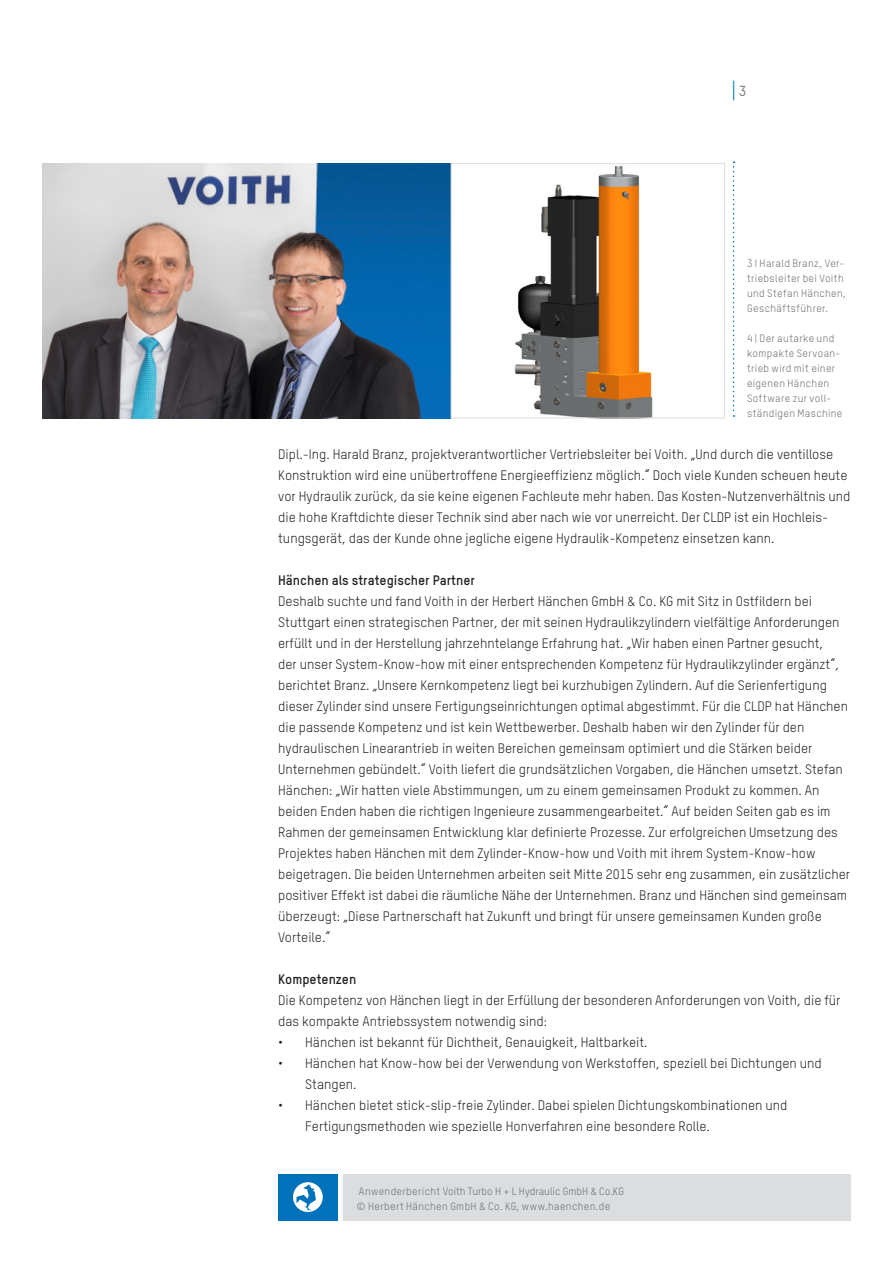
<style>
.page{position:relative;width:893px;height:1263px;background:#fff}
.page>*{position:absolute;margin:0;border:0;box-sizing:border-box;transform-origin:0 0}
.t1{font:500 24.15px "TSTAR";color:#0072bc;scale:.59 1}
.t2{font:13.5px/21px "TSTAR";color:#231f20}
.t3{font:700 13.5px "TSTAR";color:#231f20}
.t4{font:10.5px/15px "TSTAR";letter-spacing:.03em;color:#6c6d70}
.s1{font-size:14.25px;color:#7c7e81}
.s2{font-weight:700}
.s3{font-family:"DIN Next LT Pro";font-weight:300}
</style>
<div class="page">
<svg style="left:733px;top:162px;width:1px;height:255px"></svg>
<div style="left:343px;top:1174px;width:507px;height:46px;background:#dcdddf"></div>
<div style="left:278px;top:1174px;width:60px;height:46px;background:#0072bc"></div>
<svg style="left:293px;top:1182px;width:30px;height:30px"></svg>
<svg style="left:296px;top:1184px;width:20px;height:26px"></svg>
<img style="left:43px;top:163px;width:610px;height:255px">
<div style="left:451px;top:163px;width:274px;height:255px;border:1px solid #dcdddf"></div>
<h1 class="t1" style="left:732px;top:76px;width:25px">| <span class="s1">3</span></h1>
<p class="t4" style="left:747px;top:255px;width:101px">3 I Harald Branz, Ver&shy;triebsleiter bei Voith und Stefan Hänchen,<br>Geschäftsführer.</p>
<p class="t4" style="left:747px;top:330px;width:97px">4 | Der autarke und kompakte Servoan&shy;trieb wird mit einer eigenen Hänchen<br>Software zur voll&shy;ständigen Maschine</p>
<p class="t2" style="left:278px;top:444px;width:574px">Dipl.-Ing. Harald Branz, projektverantwortlicher Vertriebsleiter bei Voith. „Und durch die ventillose Konstruktion wird eine unübertroffene Energieeffizienz möglich.“ Doch viele Kunden scheuen heute vor Hydraulik zurück, da sie keine eigenen Fachleute mehr haben. Das Kosten-Nutzenverhältnis und die hohe Kraftdichte dieser Technik sind aber nach wie vor unerreicht. Der CLDP ist ein Hochleis&shy;tungsgerät, das der Kunde ohne jegliche eigene Hydraulik-Kompetenz einsetzen kann.</p>
<p class="t2" style="left:278px;top:570px;width:573px"><span class="s2">Hänchen als strategischer Partner<br></span>Deshalb suchte und fand Voith in der Herbert Hänchen GmbH <span class="s3">&amp;</span> Co. KG mit Sitz in Ostfildern bei Stuttgart einen strategischen Partner, der mit seinen Hydraulikzylindern vielfältige Anforderungen erfüllt und in der Herstellung jahrzehntelange Erfahrung hat. „Wir haben einen Partner gesucht,<br>der unser System-Know-how mit einer entsprechenden Kompetenz für Hydraulikzylinder ergänzt“, berichtet Branz. „Unsere Kernkompetenz liegt bei kurzhubigen Zylindern. Auf die Serienfertigung dieser Zylinder sind unsere Fertigungseinrichtungen optimal abgestimmt. Für die CLDP hat Hänchen die passende Kompetenz und ist kein Wettbewerber. Deshalb haben wir den Zylinder für den hydraulischen Linearantrieb in weiten Bereichen gemeinsam optimiert und die Stärken beider Unternehmen gebündelt.“ Voith liefert die grundsätzlichen Vorgaben, die Hänchen umsetzt. Stefan Hänchen: „Wir hatten viele Abstimmungen, um zu einem gemeinsamen Produkt zu kommen. An beiden Enden haben die richtigen Ingenieure zusammengearbeitet.“ Auf beiden Seiten gab es im Rahmen der gemeinsamen Entwicklung klar definierte Prozesse. Zur erfolgreichen Umsetzung des Projektes haben Hänchen mit dem Zylinder-Know-how und Voith mit ihrem System-Know-how beigetragen. Die beiden Unternehmen arbeiten seit Mitte 2015 sehr eng zusammen, ein zusätzlicher positiver Effekt ist dabei die räumliche Nähe der Unternehmen. Branz und Hänchen sind gemeinsam überzeugt: „Diese Partnerschaft hat Zukunft und bringt für unsere gemeinsamen Kunden große Vorteile.“</p>
<p class="t3" style="left:278px;top:971px;width:80px">Kompetenzen</p>
<p class="t2" style="left:278px;top:990px;width:564px">Die Kompetenz von Hänchen liegt in der Erfüllung der besonderen Anforderungen von Voith, die für das kompakte Antriebssystem notwendig sind:</p>
<p class="t2" style="left:278px;top:1032px;width:371px">• Hänchen ist bekannt für Dichtheit, Genauigkeit, Haltbarkeit.</p>
<p class="t2" style="left:305px;top:1053px;width:518px;text-indent:-27px">• Hänchen hat Know-how bei der Verwendung von Werkstoffen, speziell bei Dichtungen und<br>Stangen.</p>
<p class="t2" style="left:305px;top:1095px;width:484px;text-indent:-27px">• Hänchen bietet stick-slip-freie Zylinder. Dabei spielen Dichtungskombinationen und<br>Fertigungsmethoden wie spezielle Honverfahren eine besondere Rolle.</p>
<p class="t4" style="left:356px;top:1183px;width:269px">Anwenderbericht Voith Turbo H + L Hydraulic GmbH <span class="s3">&amp;</span> Co.KG © Herbert Hänchen GmbH <span class="s3">&amp;</span> Co. KG, www.haenchen.de</p>
</div>
